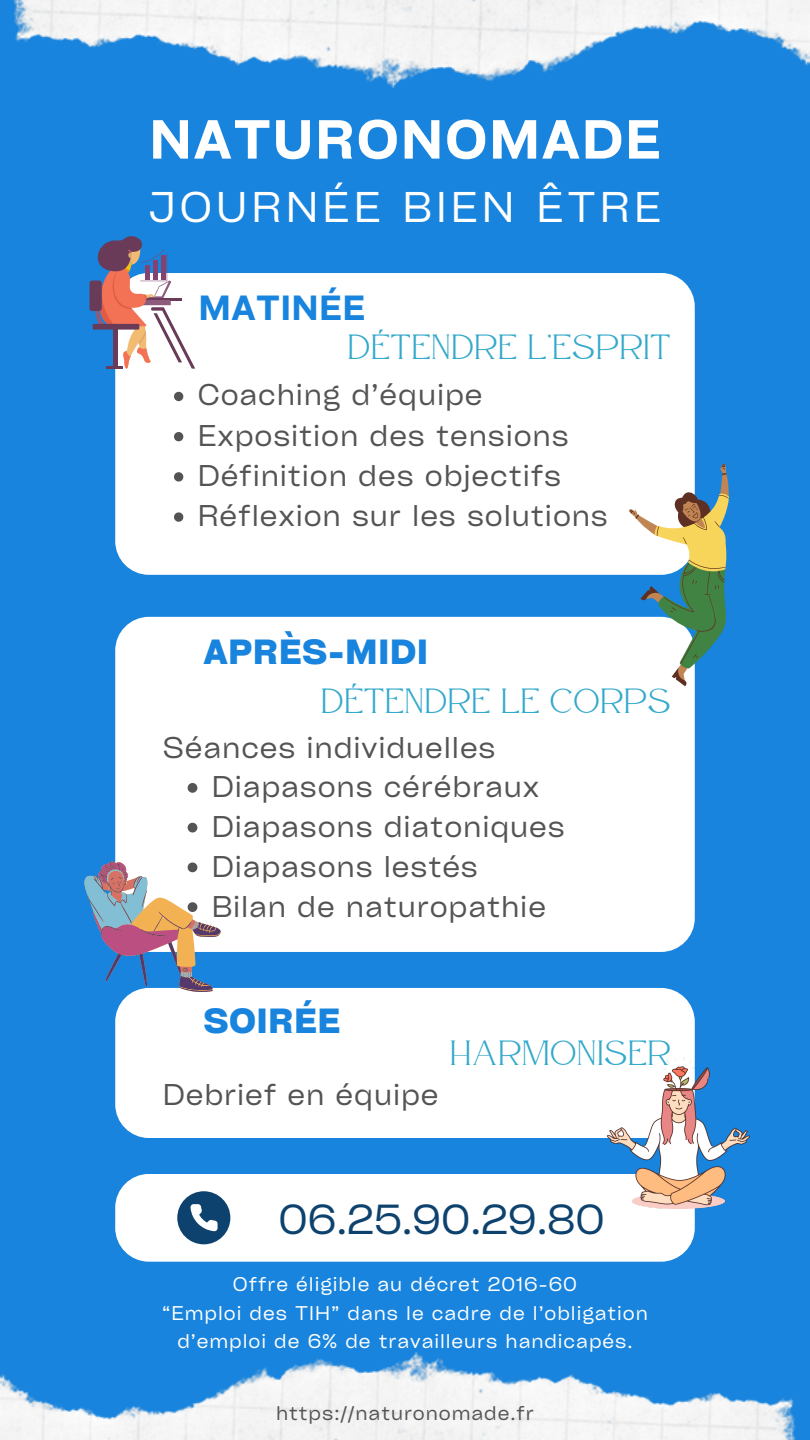
<style>
.page{position:relative;width:810px;height:1440px;background:#1884dd}
.page>*{position:absolute;margin:0;border:0;box-sizing:border-box;transform-origin:0 0}
.t1{font:52.6px "Cy Grotesk Key Demi";letter-spacing:.05em;color:#fff}
.t2{font:41.2px "Cy Grotesk Key";letter-spacing:.1em;color:#fff}
.t3{font:40.2px "Cy Grotesk Key";color:#0d426e}
.t4{font:35px "Atteron";letter-spacing:.03em;color:#33a9cb}
.t5{font:700 33.5px "Cy Grotesk Key";letter-spacing:.03em;color:#1884dd}
.t6{font:33.5px "Cy Grotesk Key Demi";letter-spacing:.03em;color:#1884dd}
.t7{font:28.7px "Cy Grotesk Key";letter-spacing:.03em;color:#545454}
.t8{font:19px/28.5px "Cy Grotesk Key";letter-spacing:.05em;color:#fff;text-align:center}
.t9{font:19px "Cy Grotesk Key";letter-spacing:.05em;color:#545454}
</style>
<div class="page">
<div style="left:115px;top:273px;width:579px;height:302px;background:#fff;border-radius:34px"></div>
<div style="left:115px;top:617px;width:580px;height:335px;background:#fff;border-radius:34px"></div>
<div style="left:115px;top:1174px;width:580px;height:88px;background:#fff;border-radius:34px"></div>
<svg style="left:177px;top:1191px;width:53px;height:53px"></svg>
<img style="left:0;top:1353px;width:796px;height:87px">
<img style="left:13px;top:0;width:797px;height:87px">
<div style="left:115px;top:988px;width:580px;height:150px;background:#fff;border-radius:34px"></div>
<img style="left:608px;top:1058px;width:142px;height:150px">
<svg style="left:629px;top:464px;width:100px;height:222px"></svg>
<svg style="left:188px;top:783px;width:9px;height:10px"></svg>
<svg style="left:188px;top:823px;width:9px;height:10px"></svg>
<svg style="left:84px;top:862px;width:137px;height:130px"></svg>
<svg style="left:89px;top:236px;width:106px;height:137px"></svg>
<svg style="left:174px;top:392px;width:9px;height:9px"></svg>
<svg style="left:174px;top:432px;width:9px;height:9px"></svg>
<svg style="left:174px;top:472px;width:9px;height:10px"></svg>
<svg style="left:174px;top:512px;width:9px;height:10px"></svg>
<p class="t1" style="left:150px;top:106px;width:512px">NATURONOMADE</p>
<p class="t2" style="left:149px;top:181px;width:514px">JOURNÉE BIEN ÊTRE</p>
<p class="t6" style="left:199px;top:287px;width:167px">MATINÉE</p>
<p class="t4" style="left:348px;top:327px;width:324px">DÉTENDRE L’ESPRIT</p>
<p class="t7" style="left:198px;top:377px;width:286px">Coaching d’équipe</p>
<p class="t7" style="left:198px;top:417px;width:373px">Exposition des tensions</p>
<p class="t7" style="left:198px;top:457px;width:365px">Définition des objectifs</p>
<p class="t7" style="left:198px;top:497px;width:412px">Réflexion sur les solutions</p>
<p class="t5" style="left:204px;top:631px;width:226px">APRÈS-MIDI</p>
<p class="t4" style="left:321px;top:680px;width:351px">DÉTENDRE LE CORPS</p>
<p class="t7" style="left:163px;top:729px;width:334px">Séances individuelles</p>
<p class="t7" style="left:212px;top:769px;width:329px">Diapasons cérébraux</p>
<p class="t7" style="left:212px;top:808px;width:355px">Diapasons diatoniques</p>
<p class="t7" style="left:212px;top:848px;width:268px">Diapasons lestés</p>
<p class="t7" style="left:212px;top:888px;width:336px">Bilan de naturopathie</p>
<h6 class="t5" style="left:204px;top:1000px;width:138px">SOIRÉE</h6>
<h3 class="t7" style="left:163px;top:1077px;width:277px">Debrief en équipe</h3>
<p class="t4" style="left:450px;top:1032px;width:222px">HARMONISER</p>
<p class="t3" style="left:279px;top:1193px;width:328px">06.25.90.29.80</p>
<p class="t8" style="left:233px;top:1269px;width:346px">Offre éligible au décret 2016-60</p>
<p class="t8" style="left:162px;top:1298px;width:487px">“Emploi des TIH” dans le cadre de l’obligation d’emploi de 6% de travailleurs handicapés.</p>
<p class="t9" style="left:276px;top:1401px;width:259px">https://naturonomade.fr</p>
</div>
